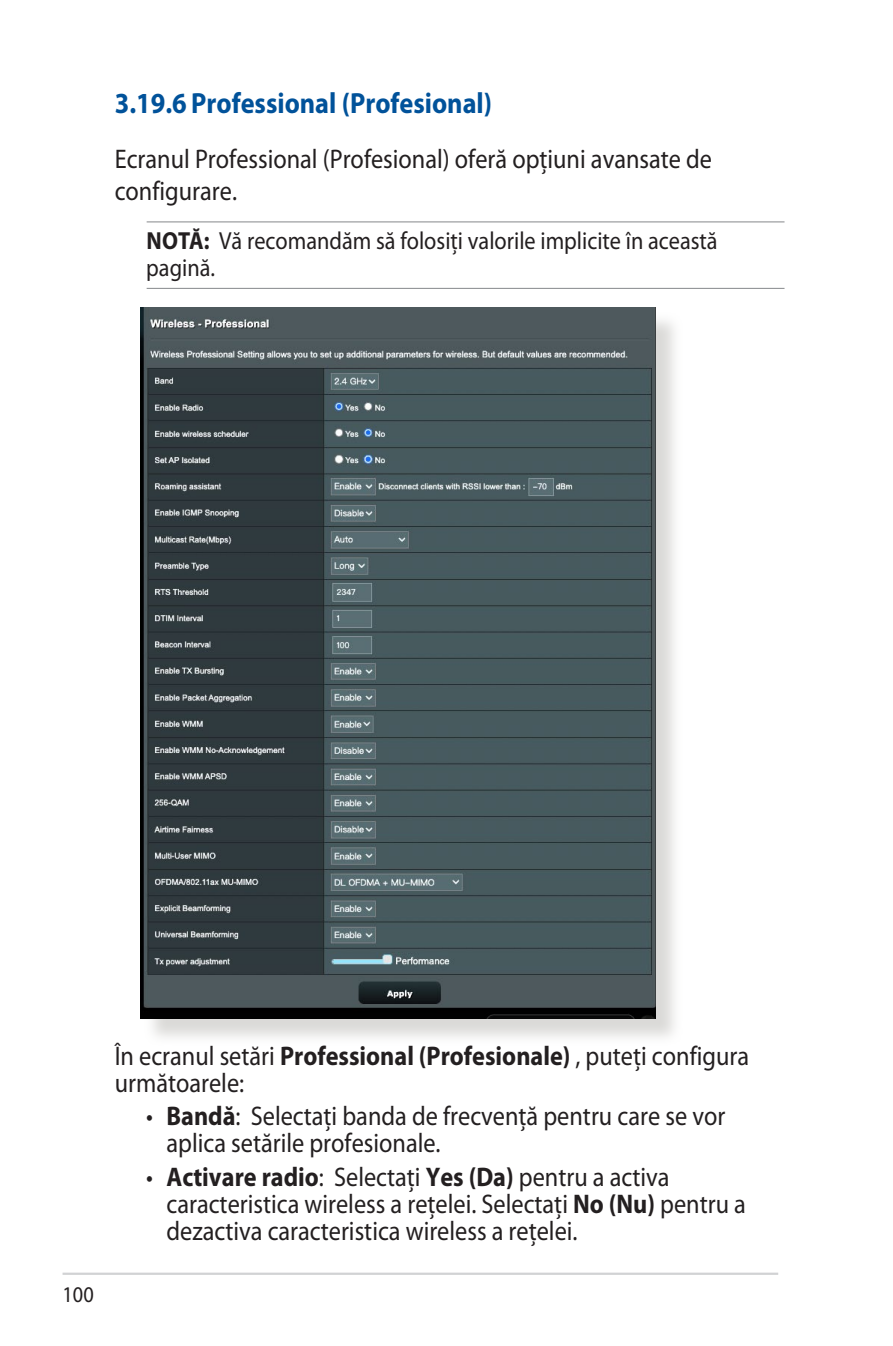
<style>
.page{position:relative;width:893px;height:1346px;background:#fff}
.page>*{position:absolute;margin:0;border:0;box-sizing:border-box;transform-origin:0 0}
.t1{font:700 29.25px "Myriad Pro";color:#01529a;scale:.9 1}
.t2{font:27px/27px "Myriad Pro";color:#231f20;scale:.9 1}
.t3{font:24.75px/27px "Myriad Pro";color:#231f20;scale:.9 1}
.t4{font:22.5px "Myriad Pro";color:#231f20;scale:.9 1}
.s1{font-weight:700}
</style>
<div class="page">
<hr style="left:63px;top:1272px;width:715px;height:3px;background:#d1d2d4">
<hr style="left:147px;top:221px;width:637px;height:1px;background:#939598">
<hr style="left:147px;top:288px;width:637px;height:1px;background:#939598">
<div style="left:144px;top:311px;width:539px;height:735px;background:#cfcecb;opacity:.75"></div>
<img style="left:140px;top:308px;width:515px;height:710px">
<p class="t1" style="left:115px;top:87px;width:421px">3.19.6 Professional (Profesional)</p>
<p class="t2" style="left:115px;top:143px;width:665px;line-height:32.4px">Ecranul Professional (Profesional) oferă opţiuni avansate de configurare.</p>
<p class="t3" style="left:146px;top:228px;width:636px"><span class="s1">NOTĂ:</span> Vă recomandăm să folosiţi valorile implicite în această pagină.</p>
<p class="t4" style="left:63px;top:1282px;width:36px">100</p>
<p class="t2" style="left:115px;top:1043px;width:706px">În ecranul setări <span class="s1">Professional (Profesionale)</span> , puteţi configura următoarele:</p>
<p class="t2" style="left:166px;top:1103px;width:622px;text-indent:-20px">• <span class="s1">Bandă</span>: Selectaţi banda de frecvenţă pentru care se vor aplica setările profesionale.</p>
<p class="t2" style="left:166px;top:1163px;width:645px;text-indent:-20px">• <span class="s1">Activare radio</span>: Selectaţi <span class="s1">Yes (Da)</span> pentru a activa caracteristica wireless a reţelei. Selectaţi <span class="s1">No (Nu)</span> pentru a dezactiva caracteristica wireless a reţelei.</p>
</div>
